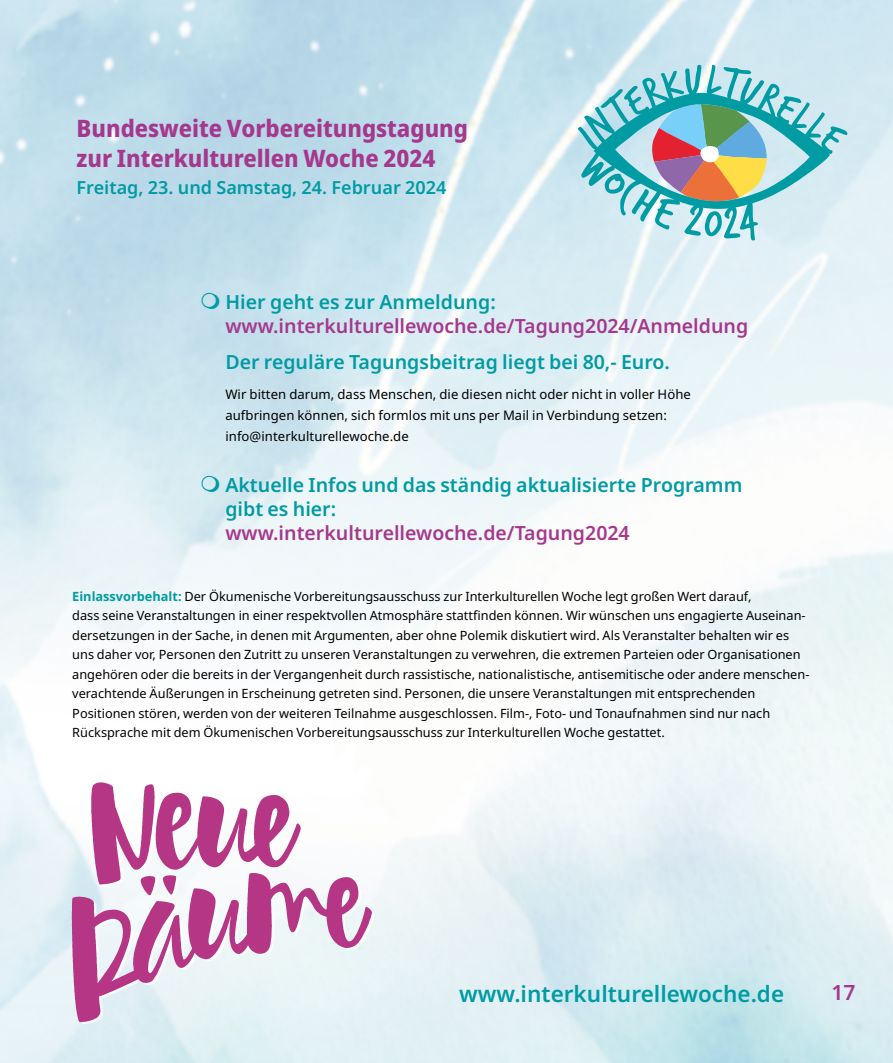
<style>
.page{position:relative;width:893px;height:1063px;background:#fff}
.page>*{position:absolute;margin:0;border:0;box-sizing:border-box;transform-origin:0 0}
._01_Head_Noto_semiecondensedextra_16{font:800 semi-condensed 24px "Noto Sans";color:#a5388d}
.t1{font:600 22.5px "Noto Sans";color:#009ba3}
.t2{font:600 21px "Noto Sans";color:#a5388d}
._01_IKW_Sans_Fließ_95_12{font:600 19.5px/24px "Noto Sans";color:#009ba3}
._01_Head_Beitrag_26{font:600 19.5px/24px "Noto Sans";color:#a5388d}
._01_Head_Beitrag_26-2{font:600 18px "Noto Sans";color:#009ba3}
._01_IKW_Sans_Fließ_95_12-2{font:13.2px/21px "Noto Sans";letter-spacing:.005em;color:#000}
._01_Fließ_Noto_875_ohne_Einzug{font:12.75px/19.5px "Noto Sans";color:#000}
.s1{color:#009ba3}
.s2{color:#a5388d}
.s3{font-weight:700;color:#009ba3}
</style>
<div class="page">
<svg style="left:578px;top:65px;width:269px;height:174px;background:#9fd5de"></svg>
<svg style="left:651px;top:104px;width:116px;height:137px;background:#98afa6"></svg>
<svg style="left:72px;top:782px;width:300px;height:240px"></svg>
<svg style="left:202px;top:293px;width:42px;height:17px"></svg>
<svg style="left:202px;top:476px;width:42px;height:17px"></svg>
<p class="_01_Head_Noto_semiecondensedextra_16" style="left:77px;top:111px;width:393px">Bundesweite Vorbereitungstagung</p>
<p class="_01_Head_Noto_semiecondensedextra_16" style="left:77px;top:141px;width:360px">zur Interkulturellen Woche 2024</p>
<p class="_01_Head_Beitrag_26-2" style="left:77px;top:178px;width:371px">Freitag, 23. und Samstag, 24. Februar 2024</p>
<h1 class="_01_Head_Noto_semiecondensedextra_16" style="left:303px;top:111px;width:15px">e</h1>
<p class="_01_Head_Beitrag_26" style="left:225px;top:291px;width:524px"><span class="s1">Hier geht es zur Anmeldung: </span>www.interkulturellewoche.de/Tagung2024/Anmeldung</p>
<p class="_01_IKW_Sans_Fließ_95_12" style="left:225px;top:351px;width:446px">Der reguläre Tagungsbeitrag liegt bei 80,- Euro.</p>
<p class="_01_IKW_Sans_Fließ_95_12-2" style="left:225px;top:384px;width:467px">Wir bitten darum, dass Menschen, die diesen nicht oder nicht in voller Höhe aufbringen können, sich formlos mit uns per Mail in Verbindung setzen: info@interkulturellewoche.de</p>
<p class="_01_IKW_Sans_Fließ_95_12" style="left:225px;top:474px;width:519px">Aktuelle Infos und das ständig aktualisierte Programm gibt es hier: <span class="s2">www.interkulturellewoche.de/Tagung2024</span></p>
<p class="_01_Fließ_Noto_875_ohne_Einzug" style="left:72px;top:586px;width:739px"><span class="s3">Einlassvorbehalt:</span> Der Ökumenische Vorbereitungsausschuss zur Interkulturellen Woche legt großen Wert darauf,<br>dass seine Veranstaltungen in einer respektvollen Atmosphäre stattfinden können. Wir wünschen uns engagierte Auseinan&shy;dersetzungen in der Sache, in denen mit Argumenten, aber ohne Polemik diskutiert wird. Als Veranstalter behalten wir es uns daher vor, Personen den Zutritt zu unseren Veranstaltungen zu verwehren, die extremen Parteien oder Organisationen angehören oder die bereits in der Vergangenheit durch rassistische, nationalistische, antisemitische oder andere menschen&shy;verachtende Äußerungen in Erscheinung getreten sind. Personen, die unsere Veranstaltungen mit entsprechenden Positionen stören, werden von der weiteren Teilnahme ausgeschlossen. Film-, Foto- und Tonaufnahmen sind nur nach Rücksprache mit dem Ökumenischen Vorbereitungsausschuss zur Interkulturellen Woche gestattet.</p>
<p class="t1" style="left:459px;top:981px;width:326px">www.interkulturellewoche.de</p>
<p class="t2" style="left:831px;top:981px;width:26px">17</p>
</div>
